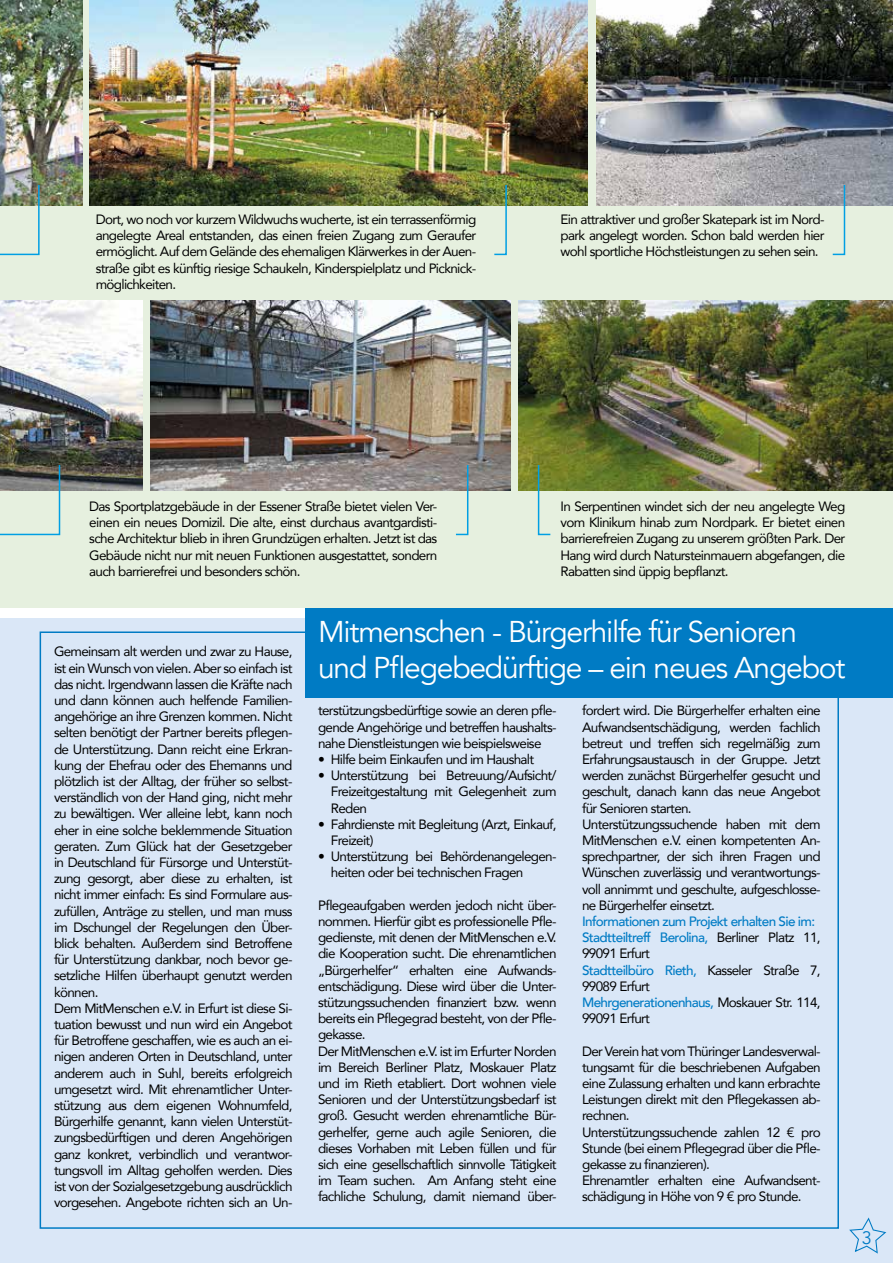
<style>
.page{position:relative;width:893px;height:1263px;background:#fff}
.page>*{position:absolute;margin:0;border:0;box-sizing:border-box;transform-origin:0 0}
.t1{font:30px/36px "Avenir";letter-spacing:-.04em;color:#fff}
.t2{font:18px "Avenir";color:#007bc4}
.t3{font:13.5px/16.2px "Avenir";letter-spacing:-.05em;color:#000}
.t4{font:500 13.5px/16.2px "Avenir";letter-spacing:-.05em;color:#007bc4}
.s1{font-weight:400;color:#000}
</style>
<div class="page">
<div style="left:0;top:619px;width:893px;height:644px;background:#dae7f7"></div>
<div style="left:305px;top:601px;width:588px;height:96px;background:#007bc4"></div>
<svg style="left:849px;top:1217px;width:37px;height:36px"></svg>
<div style="left:0;top:0;width:893px;height:607px;background:#e6f0df"></div>
<img style="left:89px;top:0;width:498px;height:205px">
<img style="left:596px;top:0;width:297px;height:205px">
<img style="left:0;top:301px;width:143px;height:189px">
<img style="left:0;top:0;width:82px;height:205px">
<img style="left:150px;top:301px;width:361px;height:189px">
<img style="left:518px;top:301px;width:375px;height:189px">
<svg style="left:0;top:183px;width:40px;height:73px"></svg>
<svg style="left:493px;top:183px;width:15px;height:73px"></svg>
<svg style="left:831px;top:183px;width:15px;height:73px"></svg>
<svg style="left:0;top:463px;width:61px;height:73px"></svg>
<svg style="left:454px;top:463px;width:15px;height:73px"></svg>
<svg style="left:537px;top:463px;width:15px;height:73px"></svg>
<p class="t3" style="left:96px;top:211px;width:382px;text-align:justify">Dort, wo noch vor kurzem Wildwuchs wucherte, ist ein terrassenförmig angelegte Areal entstanden, das einen freien Zugang zum Geraufer ermöglicht. Auf dem Gelände des ehemaligen Klärwerkes in der Auen&shy;straße gibt es künftig riesige Schaukeln, Kinderspielplatz und Picknick&shy;möglichkeiten.</p>
<p class="t3" style="left:561px;top:211px;width:265px;text-align:justify">Ein attraktiver und großer Skatepark ist im Nord&shy;park angelegt worden. Schon bald werden hier wohl sportliche Höchstleistungen zu sehen sein.</p>
<p class="t3" style="left:89px;top:498px;width:350px;text-align:justify">Das Sportplatzgebäude in der Essener Straße bietet vielen Ver&shy;einen ein neues Domizil. Die alte, einst durchaus avantgardisti&shy;sche Architektur blieb in ihren Grundzügen erhalten. Jetzt ist das Gebäude nicht nur mit neuen Funktionen ausgestattet, sondern auch barrierefrei und besonders schön.</p>
<p class="t3" style="left:561px;top:498px;width:286px;text-align:justify">In Serpentinen windet sich der neu angelegte Weg vom Klinikum hinab zum Nordpark. Er bietet einen barrierefreien Zugang zu unserem größten Park. Der Hang wird durch Natursteinmauern abgefangen, die Rabatten sind üppig bepflanzt.</p>
<p class="t3" style="left:54px;top:643px;width:240px">Gemeinsam alt werden und zwar zu Hause, ist ein Wunsch von vielen. Aber so einfach ist das nicht. Irgendwann lassen die Kräfte nach und dann können auch helfende Familien&shy;angehörige an ihre Grenzen kommen. Nicht selten benötigt der Partner bereits pflegen&shy;de Unterstützung. Dann reicht eine Erkran&shy;kung der Ehefrau oder des Ehemanns und plötzlich ist der Alltag, der früher so selbst&shy;verständlich von der Hand ging, nicht mehr zu bewältigen. Wer alleine lebt, kann noch eher in eine solche beklemmende Situation geraten. Zum Glück hat der Gesetzgeber in Deutschland für Fürsorge und Unterstüt&shy;zung gesorgt, aber diese zu erhalten, ist nicht immer einfach: Es sind Formulare aus&shy;zufüllen, Anträge zu stellen, und man muss im Dschungel der Regelungen den Über&shy;blick behalten. Außerdem sind Betroffene für Unterstützung dankbar, noch bevor ge&shy;setzliche Hilfen überhaupt genutzt werden können.<br>Dem MitMenschen e.V. in Erfurt ist diese Si&shy;tuation bewusst und nun wird ein Angebot für Betroffene geschaffen, wie es auch an ei&shy;nigen anderen Orten in Deutschland, unter anderem auch in Suhl, bereits erfolgreich umgesetzt wird. Mit ehrenamtlicher Unter&shy;stützung aus dem eigenen Wohnumfeld, Bürgerhilfe genannt, kann vielen Unterstüt&shy;zungsbedürftigen und deren Angehörigen ganz konkret, verbindlich und verantwor&shy;tungsvoll im Alltag geholfen werden. Dies ist von der Sozialgesetzgebung ausdrücklich vorgesehen. Angebote richten sich an Un-</p>
<h1 class="t1" style="left:318px;top:614px;width:529px">Mitmenschen - Bürgerhilfe für Senioren und Pflegebedürftige – ein neues Angebot</h1>
<p class="t3" style="left:318px;top:702px;width:240px;text-align:justify">terstützungsbedürftige sowie an deren pfle&shy;gende Angehörige und betreffen haushalts&shy;nahe Dienstleistungen wie beispielsweise</p>
<p class="t3" style="left:318px;top:751px;width:218px">• Hilfe beim Einkaufen und im Haushalt</p>
<p class="t3" style="left:331px;top:767px;width:227px;text-align:justify;text-indent:-13px">• Unterstützung bei Betreuung/Aufsicht/ Freizeitgestaltung mit Gelegenheit zum Reden</p>
<p class="t3" style="left:331px;top:815px;width:227px;text-indent:-13px">• Fahrdienste mit Begleitung (Arzt, Einkauf,<br>Freizeit)</p>
<p class="t3" style="left:331px;top:848px;width:227px;text-indent:-13px">• Unterstützung bei Behördenangelegen&shy;heiten oder bei technischen Fragen</p>
<p class="t3" style="left:318px;top:896px;width:240px">Pflegeaufgaben werden jedoch nicht über&shy;nommen. Hierfür gibt es professionelle Pfle&shy;gedienste, mit denen der MitMenschen e.V. die Kooperation sucht. Die ehrenamtlichen „Bürgerhelfer“ erhalten eine Aufwands&shy;entschädigung. Diese wird über die Unter&shy;stützungssuchenden finanziert bzw. wenn bereits ein Pflegegrad besteht, von der Pfle&shy;gekasse.<br>Der MitMenschen e.V. ist im Erfurter Norden im Bereich Berliner Platz, Moskauer Platz und im Rieth etabliert. Dort wohnen viele Senioren und der Unterstützungsbedarf ist groß. Gesucht werden ehrenamtliche Bür&shy;gerhelfer, gerne auch agile Senioren, die dieses Vorhaben mit Leben füllen und für sich eine gesellschaftlich sinnvolle Tätigkeit im Team suchen. Am Anfang steht eine fachliche Schulung, damit niemand über-</p>
<p class="t3" style="left:582px;top:702px;width:240px">fordert wird. Die Bürgerhelfer erhalten eine Aufwandsentschädigung, werden fachlich betreut und treffen sich regelmäßig zum Erfahrungsaustausch in der Gruppe. Jetzt werden zunächst Bürgerhelfer gesucht und geschult, danach kann das neue Angebot für Senioren starten.<br>Unterstützungssuchende haben mit dem MitMenschen e.V. einen kompetenten An&shy;sprechpartner, der sich ihren Fragen und Wünschen zuverlässig und verantwortungs&shy;voll annimmt und geschulte, aufgeschlosse&shy;ne Bürgerhelfer einsetzt.</p>
<p class="t4" style="left:582px;top:912px;width:240px">Informationen zum Projekt erhalten Sie im:<br>Stadtteiltreff Berolina, <span class="s1">Berliner Platz 11,<br>99091 Erfurt<br></span>Stadtteilbüro Rieth, <span class="s1">Kasseler Straße 7,<br>99089 Erfurt<br></span>Mehrgenerationenhaus, <span class="s1">Moskauer Str. 114,<br>99091 Erfurt</span></p>
<p class="t3" style="left:582px;top:1042px;width:240px">Der Verein hat vom Thüringer Landesverwal&shy;tungsamt für die beschriebenen Aufgaben eine Zulassung erhalten und kann erbrachte Leistungen direkt mit den Pflegekassen ab&shy;rechnen.<br>Unterstützungssuchende zahlen 12 € pro Stunde (bei einem Pflegegrad über die Pfle&shy;gekasse zu finanzieren).<br>Ehrenamtler erhalten eine Aufwandsent&shy;schädigung in Höhe von 9 € pro Stunde.</p>
<h2 class="t2" style="left:862px;top:1227px;width:12px">3</h2>
</div>
